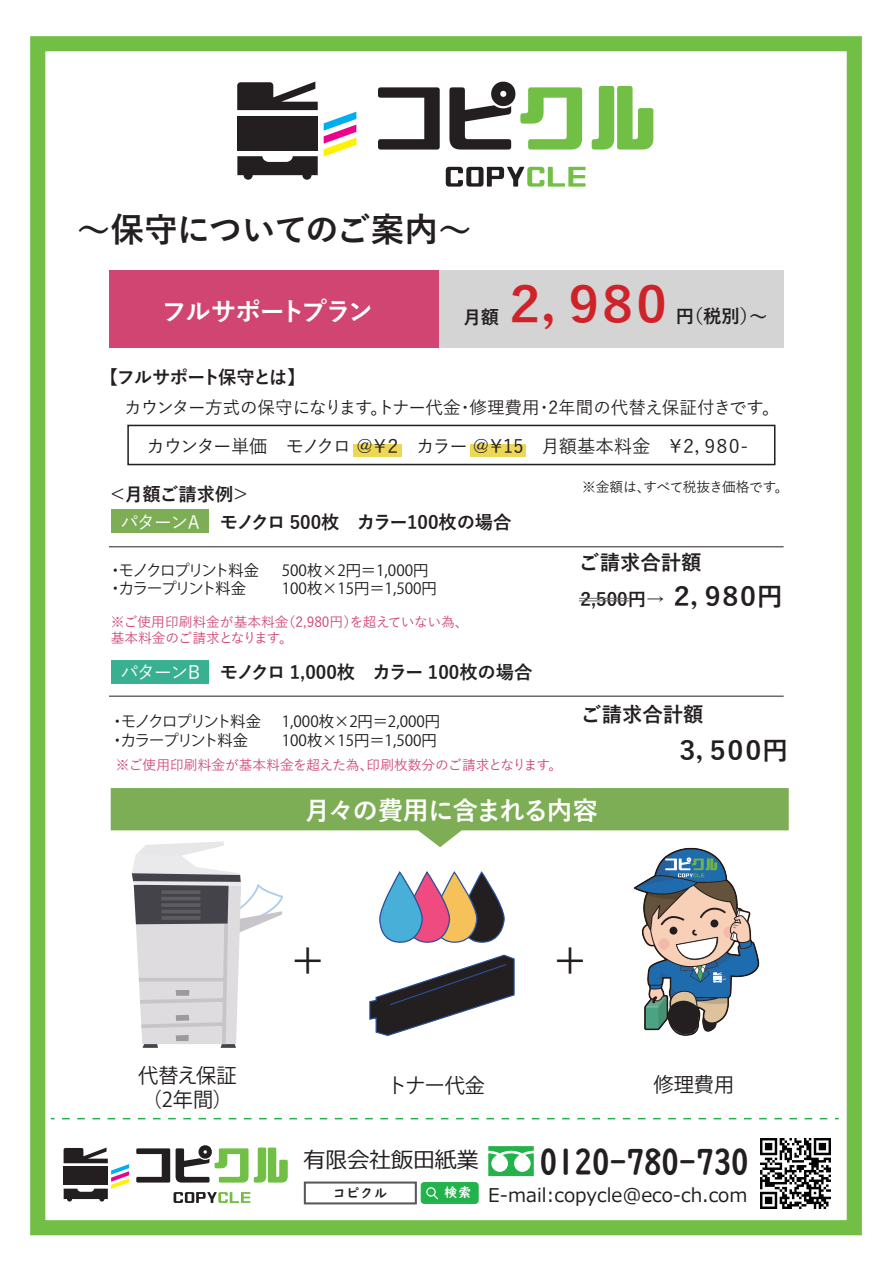
<style>
.page{position:relative;width:893px;height:1263px;background:#fff}
.page>*{position:absolute;margin:0;border:0;box-sizing:border-box;transform-origin:0 0}
.t1{font:700 50.1px "Yu Gothic";color:#cf232a}
.t2{font:700 42.9px "Yu Gothic";color:#231f20}
.t3{font:34.95px "UD Digi Kyokasho N B";color:#231f20}
.t4{font:700 33.9px "Yu Gothic";letter-spacing:-.02em;color:#231f20}
.t5{font:700 26.1px "Yu Gothic";color:#231f20}
.t6{font:700 25.65px "Yu Gothic";letter-spacing:-.055em;color:#fff}
.t7{font:22.05px "Meiryo";color:#231f20}
.t8{font:700 20.55px "Yu Gothic";color:#231f20}
.t9{font:20.25px "Koz Go Pr 6 N";color:#231f20}
.t10{font:18.9px "Meiryo";color:#231f20}
.t11{font:700 18.45px "Yu Gothic";letter-spacing:-.005em;color:#231f20}
.t12{font:500 18.45px "Yu Gothic";letter-spacing:-.08em;color:#231f20}
.t13{font:700 18.45px "Yu Gothic";letter-spacing:-.075em;color:#231f20}
.t14{font:500 17.7px "Yu Gothic";letter-spacing:-.005em;color:#231f20}
.t15{font:15.45px/18.5px "Koz Go Pr 6 N";letter-spacing:-.01em;color:#231f20}
.t16{font:15.45px/18.6px "Koz Go Pr 6 N";letter-spacing:-.07em;color:#231f20}
.t17{font:500 13.8px/16.6px "Yu Gothic";color:#d04572}
.t18{font:500 13.8px "Yu Gothic";letter-spacing:-.025em;color:#231f20}
.t19{font:12.9px "UD Digi Kyokasho N B";color:#231f20}
.t20{font:12.9px "UD Digi Kyokasho N B";color:#fff}
.s1{font-weight:500;color:#fff}
.s2{font-size:26.1px}
</style>
<div class="page">
<div style="left:353px;top:444px;width:49px;height:13px;background:#edd856"></div>
<div style="left:470px;top:444px;width:56px;height:13px;background:#edd856"></div>
<svg style="left:378px;top:87px;width:62px;height:63px"></svg>
<svg style="left:449px;top:82px;width:133px;height:68px"></svg>
<svg style="left:592px;top:86px;width:61px;height:64px"></svg>
<svg style="left:446px;top:167px;width:139px;height:20px"></svg>
<div style="left:237px;top:116px;width:81px;height:34px;background:#231f20"></div>
<svg style="left:324px;top:112px;width:32px;height:45px"></svg>
<svg style="left:237px;top:82px;width:81px;height:28px"></svg>
<svg style="left:237px;top:156px;width:81px;height:24px"></svg>
<div style="left:30px;top:36px;width:832px;height:1199px;border:15px solid #71bf44"></div>
<div style="left:109px;top:270px;width:331px;height:77px;background:#d04572"></div>
<div style="left:440px;top:270px;width:343px;height:77px;background:#d4d4d5"></div>
<div style="left:111px;top:509px;width:97px;height:24px;background:#7dae55"></div>
<hr style="left:109px;top:546px;width:674px;height:1px;background:#231f20">
<div style="left:111px;top:660px;width:97px;height:24px;background:#39b08f"></div>
<hr style="left:109px;top:696px;width:674px;height:1px;background:#231f20">
<div style="left:127px;top:425px;width:648px;height:40px;border:2px solid #231f20"></div>
<svg style="left:111px;top:788px;width:678px;height:260px"></svg>
<hr style="left:579px;top:600px;width:49px;height:1px;background:#6b6b6e">
<hr style="left:579px;top:598px;width:49px;height:1px;background:#6b6b6e">
<svg style="left:136px;top:1148px;width:34px;height:34px"></svg>
<svg style="left:176px;top:1145px;width:72px;height:37px"></svg>
<svg style="left:254px;top:1147px;width:34px;height:35px"></svg>
<svg style="left:174px;top:1192px;width:76px;height:11px"></svg>
<svg style="left:64px;top:1147px;width:65px;height:54px"></svg>
<img style="left:761px;top:1138px;width:70px;height:70px">
<div style="left:304px;top:1181px;width:113px;height:23px;border:2px solid #57585a"></div>
<div style="left:421px;top:1182px;width:57px;height:21px;background:#23b24b;border-radius:3px"></div>
<div style="left:421px;top:1182px;width:57px;height:22px;border:1px solid #23b24b;border-radius:3px"></div>
<div style="left:426px;top:1187px;width:10px;height:10px;border:1px solid #fff;border-radius:50%"></div>
<svg style="left:432px;top:1193px;width:7px;height:7px"></svg>
<svg style="left:62px;top:1118px;width:777px;height:1px"></svg>
<svg style="left:488px;top:1146px;width:46px;height:30px"></svg>
<h3 class="t4" style="left:77px;top:210px;width:396px">～保守についてのご案内～</h3>
<h3 class="t6" style="left:161px;top:297px;width:213px">フルサポートプラン</h3>
<p class="t11" style="left:463px;top:306px;width:37px">月額</p>
<h1 class="t1" style="left:500px;top:277px;width:178px">２，９８０</h1>
<p class="t11" style="left:676px;top:306px;width:93px">円（税別）～</p>
<p class="t13" style="left:100px;top:367px;width:207px">【フルサポート保守とは】</p>
<p class="t14" style="left:124px;top:391px;width:657px">カウンター方式の保守になります。トナー代金・修理費用・2年間の代替え保証付きです。</p>
<p class="t12" style="left:147px;top:429px;width:603px">カウンター単価　モノクロ ＠￥２　カラー ＠￥15　月額基本料金　￥２，９８０-</p>
<p class="t11" style="left:109px;top:484px;width:143px">＜月額ご請求例＞</p>
<p class="t11" style="left:120px;top:512px;width:393px"><span class="s1">パターンA</span> モノクロ 500枚　カラー100枚の場合</p>
<p class="t16" style="left:108px;top:561px;width:153px">・モノクロプリント料金・カラープリント料金</p>
<p class="t15" style="left:282px;top:561px;width:148px">500枚×2円＝1,000円</p>
<p class="t15" style="left:282px;top:580px;width:156px">100枚×15円＝1,500円</p>
<p class="t17" style="left:111px;top:612px;width:359px">※ご使用印刷料金が基本料金（2,980円）を超えていない為、基本料金のご請求となります。</p>
<p class="t11" style="left:120px;top:662px;width:413px"><span class="s1">パターンB</span> モノクロ 1,000枚　カラー 100枚の場合</p>
<p class="t16" style="left:110px;top:713px;width:153px">・モノクロプリント料金・カラープリント料金</p>
<p class="t15" style="left:282px;top:713px;width:160px">1,000枚×2円＝2,000円<br>100枚×15円＝1,500円</p>
<p class="t17" style="left:116px;top:755px;width:448px">※ご使用印刷料金が基本料金を超えた為、印刷枚数分のご請求となります。</p>
<p class="t18" style="left:582px;top:474px;width:208px">※金額は、すべて税抜き価格です。</p>
<p class="t8" style="left:579px;top:551px;width:124px">ご請求合計額</p>
<p class="t11" style="left:580px;top:589px;width:204px">2,500円→ <span class="s2">２，９８０円</span></p>
<p class="t8" style="left:581px;top:702px;width:124px">ご請求合計額</p>
<h3 class="t5" style="left:674px;top:736px;width:115px">３，５００円</h3>
<h3 class="t6" style="left:305px;top:796px;width:295px">月々の費用に含まれる内容</h3>
<p class="t9" style="left:138px;top:1064px;width:100px">代替え保証</p>
<p class="t9" style="left:142px;top:1088px;width:92px">（2年間）</p>
<h2 class="t2" style="left:287px;top:937px;width:44px">＋</h2>
<h2 class="t2" style="left:549px;top:937px;width:44px">＋</h2>
<p class="t9" style="left:387px;top:1074px;width:99px">トナー代金</p>
<p class="t9" style="left:653px;top:1073px;width:82px">修理費用</p>
<p class="t7" style="left:303px;top:1145px;width:177px">有限会社飯田紙業</p>
<h3 class="t3" style="left:540px;top:1141px;width:210px">0120-780-730</h3>
<p class="t10" style="left:488px;top:1182px;width:261px">E-mail:copycle@eco-ch.com</p>
<p class="t19" style="left:333px;top:1186px;width:56px">コピクル</p>
<p class="t20" style="left:444px;top:1185px;width:28px">検索</p>
</div>
